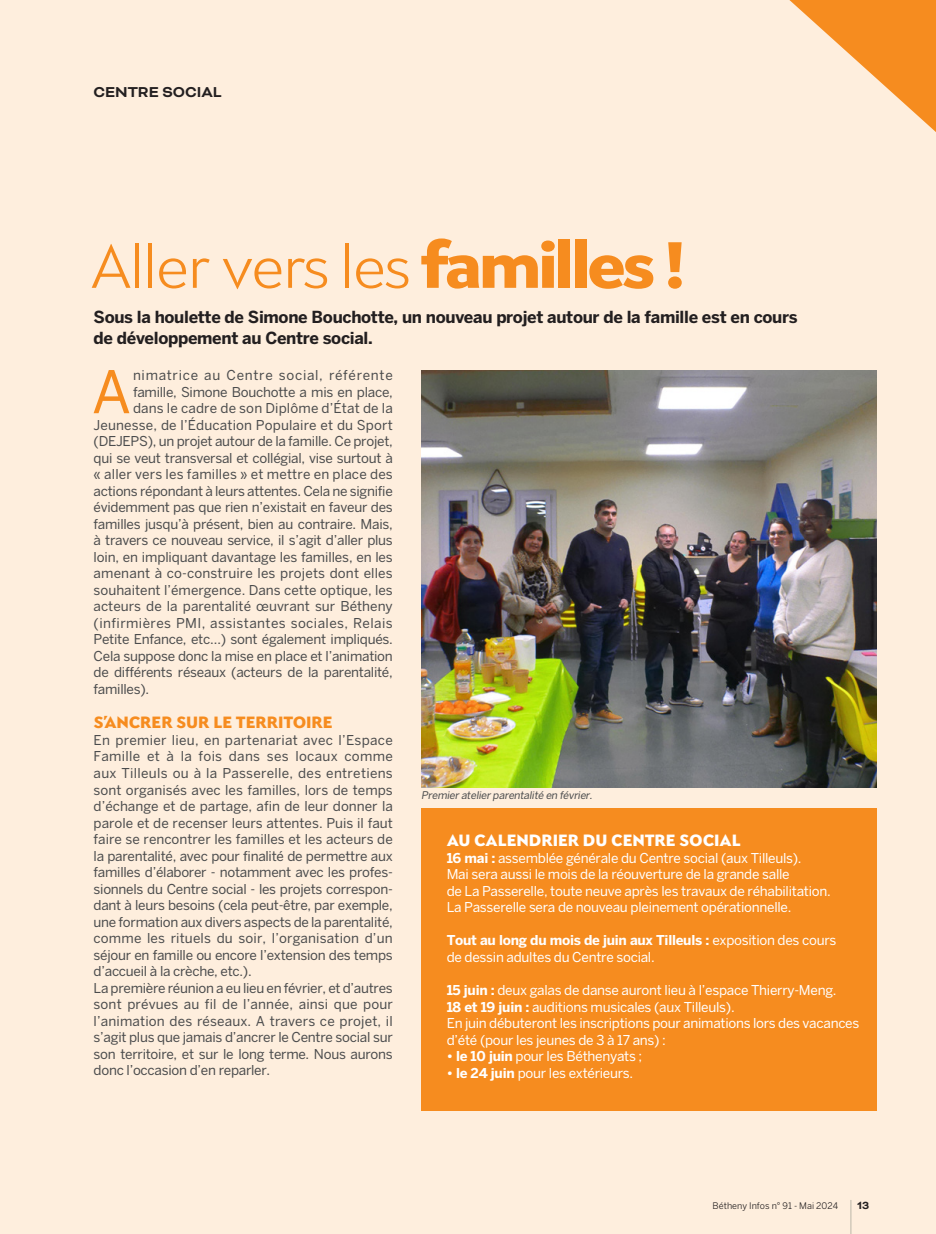
<style>
.page{position:relative;width:936px;height:1234px;background:#fff}
.page>*{position:absolute;margin:0;border:0;box-sizing:border-box;transform-origin:0 0}
.Titrage_718_Capitales{font:300 61.5px "Seven One Eight";letter-spacing:-.06em;color:#f68c1f}
.Body_Benton_OK{font:58.05px "Benton Sans";color:#f68c1f}
.Chapo_Benton_OK{font:700 16.5px "Benton Sans";letter-spacing:-.02em;color:#231f20}
.Body_Benton_OK-2{font:900 16.5px "Seven One Eight";letter-spacing:-.005em;color:#fff}
.Body_Benton_OK-3{font:900 16.5px "Seven One Eight";letter-spacing:-.005em;color:#f68c1f}
.t1{font:700 16.5px "Bicyclette";color:#231f20}
.Body_Benton_OK-4{font:13.5px/16.5px "Benton Sans";letter-spacing:-.02em;color:#4b4c4d;text-align:justify}
.Body_Benton_OK-5{font:13.5px/16.5px "Benton Sans";letter-spacing:-.02em;color:#fff}
.Body_Benton_OK-6{font:13.5px "Benton Sans";letter-spacing:.01em;color:#4b4c4d}
.Body_Benton_OK-7{font:13.5px "Benton Sans";color:#4b4c4d}
.Body_Benton_OK-8{font:700 13.5px "Benton Sans";letter-spacing:-.02em;color:#fff}
.Body_Benton_OK-9{font:13.5px "Benton Sans";letter-spacing:.03em;color:#4b4c4d}
.Body_Benton_OK-10{font:13.5px "Benton Sans";letter-spacing:.05em;color:#4b4c4d}
.Right_page_number{font:700 12px "Bicyclette";color:#231f20}
.Body_Benton_OK-11{font:italic 10.5px "Benton Sans";color:#4b4c4d}
.Page_number_title_right{font:9px "Benton Sans";color:#231f20}
.s1{font-weight:900;font-size:66px}
.s2{font-weight:700}
.s3{font-weight:400}
</style>
<div class="page">
<div style="left:0;top:0;width:935px;height:1233px;background:#feeedd"></div>
<hr style="left:850px;top:1199px;width:1px;height:34px;background:#bbb8a9">
<svg style="left:789px;top:0;width:146px;height:131px"></svg>
<img style="left:421px;top:370px;width:455px;height:417px">
<div style="left:421px;top:808px;width:455px;height:302px;background:#f68c1f"></div>
<p class="t1" style="left:94px;top:82px;width:130px">CENTRE SOCIAL</p>
<p class="Titrage_718_Capitales" style="left:89px;top:230px;width:598px">Aller vers les <span class="s1">familles !</span></p>
<p class="Chapo_Benton_OK" style="left:94px;top:307px;width:705px">Sous la houlette de Simone Bouchotte, un nouveau projet autour de la famille est en cours</p>
<p class="Chapo_Benton_OK" style="left:94px;top:328px;width:280px">de développement au Centre social.</p>
<p class="Body_Benton_OK" style="left:92px;top:357px;width:41px">A</p>
<p class="Body_Benton_OK-10" style="left:133px;top:367px;width:261px">nimatrice au Centre social, référente</p>
<p class="Body_Benton_OK-4" style="left:133px;top:383px;width:261px">famille, Simone Bouchotte a mis en place,</p>
<p class="Body_Benton_OK-6" style="left:133px;top:400px;width:261px">dans le cadre de son Diplôme d’État de la</p>
<p class="Body_Benton_OK-6" style="left:94px;top:417px;width:301px">Jeunesse, de l’Éducation Populaire et du Sport</p>
<p class="Body_Benton_OK-4" style="left:94px;top:433px;width:301px">(DEJEPS), un projet autour de la famille. Ce projet,</p>
<p class="Body_Benton_OK-4" style="left:94px;top:449px;width:301px">qui se veut transversal et collégial, vise surtout à</p>
<p class="Body_Benton_OK-6" style="left:94px;top:466px;width:301px">« aller vers les familles » et mettre en place des</p>
<p class="Body_Benton_OK-4" style="left:94px;top:482px;width:301px">actions répondant à leurs attentes. Cela ne signifie</p>
<p class="Body_Benton_OK-4" style="left:94px;top:499px;width:301px">évidemment pas que rien n’existait en faveur des</p>
<p class="Body_Benton_OK-4" style="left:94px;top:515px;width:301px">familles jusqu’à présent, bien au contraire. Mais,</p>
<p class="Body_Benton_OK-4" style="left:94px;top:532px;width:301px">à travers ce nouveau service, il s’agit d’aller plus</p>
<p class="Body_Benton_OK-4" style="left:94px;top:548px;width:301px">loin, en impliquant davantage les familles, en les</p>
<p class="Body_Benton_OK-6" style="left:94px;top:565px;width:301px">amenant à co-construire les projets dont elles</p>
<p class="Body_Benton_OK-7" style="left:94px;top:582px;width:301px">souhaitent l’émergence. Dans cette optique, les</p>
<p class="Body_Benton_OK-7" style="left:94px;top:598px;width:301px">acteurs de la parentalité œuvrant sur Bétheny</p>
<p class="Body_Benton_OK-9" style="left:94px;top:615px;width:301px">(infirmières PMI, assistantes sociales, Relais</p>
<p class="Body_Benton_OK-4" style="left:94px;top:631px;width:301px">Petite Enfance, etc…) sont également impliqués.</p>
<p class="Body_Benton_OK-4" style="left:94px;top:647px;width:301px">Cela suppose donc la mise en place et l’animation</p>
<p class="Body_Benton_OK-4" style="left:94px;top:664px;width:301px">de différents réseaux (acteurs de la parentalité,</p>
<p class="Body_Benton_OK-4" style="left:94px;top:680px;width:57px">familles).</p>
<p class="Body_Benton_OK-3" style="left:94px;top:711px;width:240px">S’ANCRER SUR LE TERRITOIRE</p>
<p class="Body_Benton_OK-4" style="left:94px;top:731px;width:301px">En premier lieu, en partenariat avec l’Espace Famille et à la fois dans ses locaux comme aux Tilleuls ou à la Passerelle, des entretiens sont organisés avec les familles, lors de temps d’échange et de partage, afin de leur donner la parole et de recenser leurs attentes. Puis il faut faire se rencontrer les familles et les acteurs de la parentalité, avec pour finalité de permettre aux familles d’élaborer - notamment avec les profes&shy;sionnels du Centre social - les projets correspon&shy;dant à leurs besoins (cela peut-être, par exemple, une formation aux divers aspects de la parentalité, comme les rituels du soir, l’organisation d’un séjour en famille ou encore l’extension des temps d’accueil à la crèche, etc.).</p>
<p class="Body_Benton_OK-4" style="left:94px;top:979px;width:301px">La première réunion a eu lieu en février, et d’autres sont prévues au fil de l’année, ainsi que pour l’animation des réseaux. A travers ce projet, il s’agit plus que jamais d’ancrer le Centre social sur son territoire, et sur le long terme. Nous aurons donc l’occasion d’en reparler.</p>
<p class="Body_Benton_OK-11" style="left:421px;top:789px;width:175px">Premier atelier parentalité en février.</p>
<p class="Body_Benton_OK-2" style="left:447px;top:828px;width:295px">AU CALENDRIER DU CENTRE SOCIAL</p>
<p class="Body_Benton_OK-5" style="left:446px;top:849px;width:356px"><span class="s2">16 mai :</span> assemblée générale du Centre social (aux Tilleuls).</p>
<p class="Body_Benton_OK-5" style="left:446px;top:865px;width:344px">Mai sera aussi le mois de la réouverture de la grande salle</p>
<p class="Body_Benton_OK-5" style="left:446px;top:882px;width:385px">de La Passerelle, toute neuve après les travaux de réhabilitation.</p>
<p class="Body_Benton_OK-5" style="left:446px;top:898px;width:346px">La Passerelle sera de nouveau pleinement opérationnelle.</p>
<p class="Body_Benton_OK-8" style="left:446px;top:932px;width:391px">Tout au long du mois de juin aux Tilleuls : <span class="s3">exposition des cours</span></p>
<p class="Body_Benton_OK-5" style="left:446px;top:948px;width:209px">de dessin adultes du Centre social.</p>
<p class="Body_Benton_OK-5" style="left:446px;top:981px;width:391px"><span class="s2">15 juin :</span> deux galas de danse auront lieu à l’espace Thierry-Meng.</p>
<p class="Body_Benton_OK-5" style="left:446px;top:997px;width:289px"><span class="s2">18 et 19 juin :</span> auditions musicales (aux Tilleuls).</p>
<p class="Body_Benton_OK-5" style="left:446px;top:1014px;width:414px">En juin débuteront les inscriptions pour animations lors des vacances d’été (pour les jeunes de 3 à 17 ans) :</p>
<p class="Body_Benton_OK-5" style="left:446px;top:1047px;width:197px"><span class="s2">• le 10 juin</span> pour les Béthenyats ;</p>
<p class="Body_Benton_OK-5" style="left:446px;top:1063px;width:188px"><span class="s2">• le 24 juin</span> pour les extérieurs.</p>
<p class="Page_number_title_right" style="left:712px;top:1199px;width:127px">Bétheny Infos n° 91 - Mai 2024</p>
<p class="Right_page_number" style="left:857px;top:1197px;width:14px">13</p>
</div>
